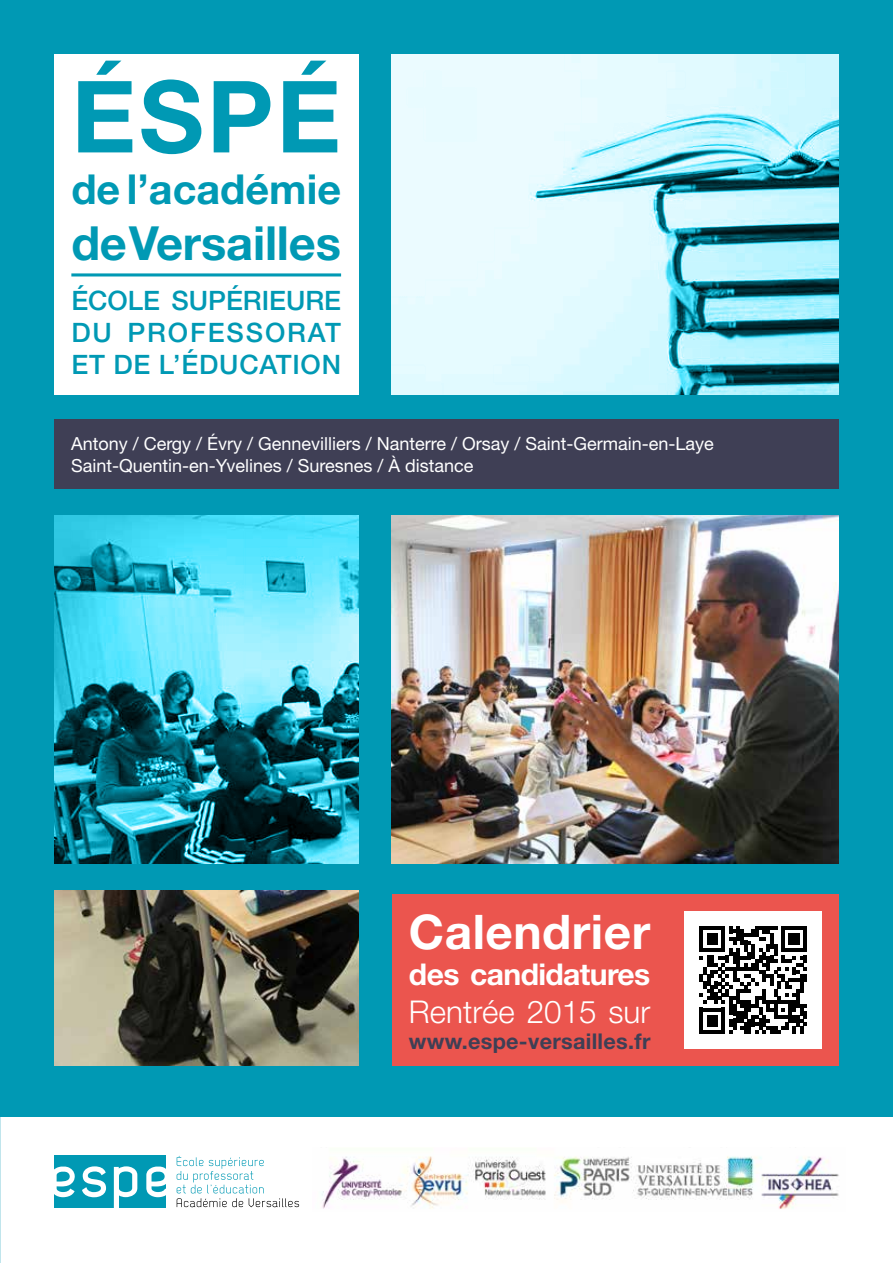
<style>
.page{position:relative;width:893px;height:1263px;background:#fff}
.page>*{position:absolute;margin:0;border:0;box-sizing:border-box;transform-origin:0 0}
.t1{font:700 99.75px "Helvetica Neue";color:#0099b4}
.t2{font:700 47.7px "Helvetica Neue";letter-spacing:.01em;color:#fff}
.t3{font:700 47.1px "Helvetica Neue";letter-spacing:-.005em;color:#0099b4}
.t4{font:700 41.4px "Helvetica Neue";color:#0099b4}
.t5{font:300 31.35px "Helvetica Neue";color:#fff}
.t6{font:700 30px "Helvetica Neue";letter-spacing:-.02em;color:#fff}
.t7{font:500 26.7px/32.1px "Helvetica Neue";letter-spacing:.03em;color:#0099b4;text-align:justify}
.t8{font:700 21.75px "Helvetica Neue";letter-spacing:.015em;color:#3f3f55}
.t9{font:18px/21.6px "Helvetica Neue";color:#fff}
</style>
<div class="page">
<div style="left:0;top:0;width:893px;height:1116px;background:#0099b4"></div>
<hr style="left:892px;top:0;width:1px;height:1263px;background:#0099b4">
<img style="left:392px;top:54px;width:447px;height:340px">
<div style="left:54px;top:1156px;width:111px;height:52px;background:#0099b4"></div>
<svg style="left:54px;top:1166px;width:21px;height:31px"></svg>
<svg style="left:82px;top:1166px;width:24px;height:31px"></svg>
<svg style="left:114px;top:1166px;width:23px;height:41px"></svg>
<svg style="left:146px;top:1166px;width:19px;height:31px"></svg>
<svg style="left:177px;top:1156px;width:122px;height:51px"></svg>
<div style="left:54px;top:419px;width:785px;height:70px;background:#3f3f55"></div>
<div style="left:392px;top:894px;width:275px;height:171px;background:#eb554e"></div>
<div style="left:667px;top:894px;width:172px;height:171px;background:#eb554e"></div>
<div style="left:684px;top:911px;width:138px;height:137px;background:#fff"></div>
<svg style="left:699px;top:926px;width:108px;height:108px"></svg>
<img style="left:54px;top:515px;width:304px;height:348px">
<img style="left:54px;top:891px;width:304px;height:174px">
<img style="left:392px;top:515px;width:447px;height:348px">
<img style="left:321px;top:1156px;width:518px;height:53px">
<div style="left:54px;top:54px;width:304px;height:340px;background:#fff"></div>
<hr style="left:71px;top:273px;width:270px;height:3px;background:#0099b4">
<h1 class="t1" style="left:71px;top:55px;width:271px">ÉSPÉ</h1>
<h3 class="t4" style="left:71px;top:164px;width:271px">de l’académie</h3>
<h3 class="t3" style="left:71px;top:214px;width:271px">de Versailles</h3>
<h3 class="t7" style="left:71px;top:284px;width:271px">ÉCOLE SUPÉRIEURE DU PROFESSORAT ET DE L’ÉDUCATION</h3>
<p class="t9" style="left:71px;top:433px;width:644px">Antony / Cergy / Évry / Gennevilliers / Nanterre / Orsay / Saint-Germain-en-Laye<br>Saint-Quentin-en-Yvelines / Suresnes / À distance</p>
<h2 class="t2" style="left:409px;top:902px;width:243px">Calendrier</h2>
<h3 class="t6" style="left:409px;top:955px;width:243px">des candidatures</h3>
<h3 class="t5" style="left:409px;top:992px;width:243px">Rentrée 2015 sur</h3>
<p class="t8" style="left:409px;top:1027px;width:243px">www.espe-versailles.fr</p>
</div>
